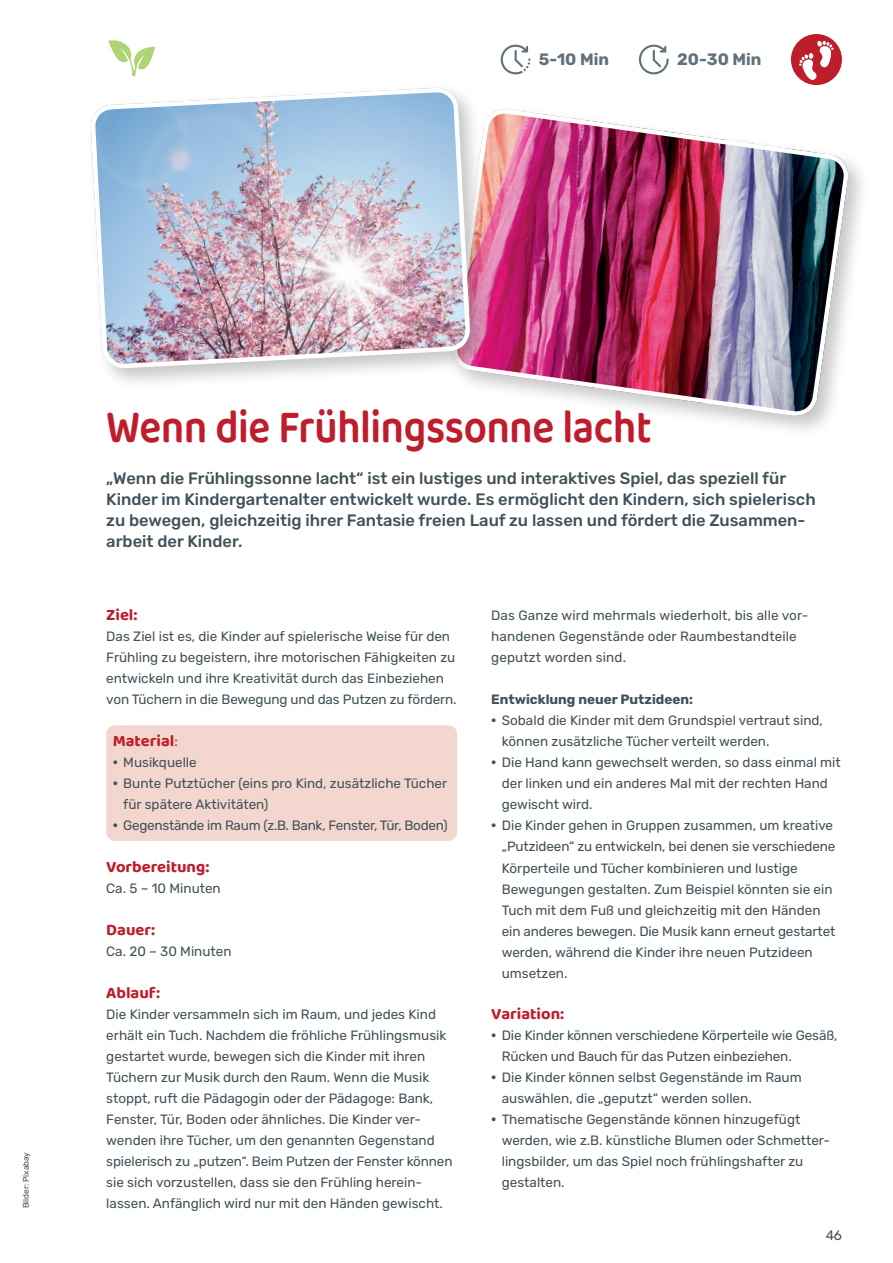
<style>
.page{position:relative;width:893px;height:1263px;background:#fff}
.page>*{position:absolute;margin:0;border:0;box-sizing:border-box;transform-origin:0 0}
.t1{font:600 48px "Baloo Bhai 2";letter-spacing:-.01em;color:#be1d2c;scale:.85 1}
.t2{font:500 16.5px/21px "Rubik";color:#425159}
.t3{font:700 16.5px "Baloo Bhai 2";color:#be1d2c}
.t4{font:700 16.5px "Rubik";color:#627179}
.t5{font:13.5px/21px "Rubik";color:#425159}
.t6{font:13.5px "Rubik";letter-spacing:-.02em;color:#425159}
.t7{font:700 13.5px "Rubik";color:#425159}
.t8{font:8.25px "Rubik";color:#425159}
.s1{font-family:"Rubik";font-weight:400;font-size:13.5px}
.s2{font-weight:900}
</style>
<div class="page">
<svg style="left:109px;top:40px;width:46px;height:37px"></svg>
<div style="left:791px;top:34px;width:51px;height:51px;background:#be1d2c;border-radius:50%"></div>
<svg style="left:799px;top:41px;width:35px;height:40px"></svg>
<svg style="left:501px;top:45px;width:29px;height:29px"></svg>
<svg style="left:639px;top:45px;width:30px;height:29px"></svg>
<div style="left:447px;top:104px;width:423px;height:334px;background:#231f20;opacity:.25"></div>
<img style="left:449px;top:106px;width:403px;height:314px">
<div style="left:106px;top:725px;width:351px;height:116px;background:#f3d7ce;border-radius:9px"></div>
<div style="left:86px;top:83px;width:406px;height:307px;background:#231f20;opacity:.25"></div>
<img style="left:90px;top:88px;width:380px;height:278px">
<img style="left:93px;top:90px;width:375px;height:276px">
<p class="t4" style="left:539px;top:50px;width:72px">5-10 Min</p>
<p class="t4" style="left:677px;top:50px;width:86px">20-30 Min</p>
<p class="t8" style="left:21px;top:1208px;width:58px;rotate:-90deg">Bilder: Pixabay</p>
<h1 class="t1" style="left:106px;top:391px;width:643px">Wenn die Frühlingssonne lacht</h1>
<p class="t2" style="left:106px;top:468px;width:711px">„Wenn die Frühlingssonne lacht“ ist ein lustiges und interaktives Spiel, das speziell für Kinder im Kindergartenalter entwickelt wurde. Es ermöglicht den Kindern, sich spielerisch zu bewegen, gleichzeitig ihrer Fantasie freien Lauf zu lassen und fördert die Zusammen&shy;arbeit der Kinder.</p>
<p class="t3" style="left:106px;top:605px;width:33px">Ziel:</p>
<p class="t5" style="left:106px;top:626px;width:352px">Das Ziel ist es, die Kinder auf spielerische Weise für den Frühling zu begeistern, ihre motorischen Fähigkeiten zu entwickeln und ihre Kreativität durch das Einbeziehen von Tüchern in die Bewegung und das Putzen zu fördern.</p>
<p class="t3" style="left:113px;top:731px;width:67px">Material<span class="s1">:</span></p>
<p class="t5" style="left:113px;top:752px;width:86px"><span class="s2">•</span> Musikquelle</p>
<p class="t5" style="left:123px;top:773px;width:325px;text-indent:-11px"><span class="s2">•</span> Bunte Putztücher (eins pro Kind, zusätzliche Tücher für spätere Aktivitäten)</p>
<p class="t6" style="left:113px;top:818px;width:337px"><span class="s2">•</span> Gegenstände im Raum (z.B. Bank, Fenster, Tür, Boden)</p>
<p class="t3" style="left:106px;top:857px;width:105px">Vorbereitung:</p>
<p class="t5" style="left:106px;top:878px;width:116px">Ca. 5 – 10 Minuten</p>
<p class="t3" style="left:106px;top:920px;width:50px">Dauer:</p>
<p class="t5" style="left:106px;top:941px;width:127px">Ca. 20 – 30 Minuten</p>
<p class="t3" style="left:106px;top:983px;width:55px">Ablauf:</p>
<p class="t5" style="left:106px;top:1004px;width:348px">Die Kinder versammeln sich im Raum, und jedes Kind erhält ein Tuch. Nachdem die fröhliche Frühlingsmusik gestartet wurde, bewegen sich die Kinder mit ihren Tüchern zur Musik durch den Raum. Wenn die Musik stoppt, ruft die Pädagogin oder der Pädagoge: Bank, Fenster, Tür, Boden oder ähnliches. Die Kinder ver&shy;wenden ihre Tücher, um den genannten Gegenstand spielerisch zu „putzen“. Beim Putzen der Fenster können sie sich vorzustellen, dass sie den Frühling herein&shy;lassen. Anfänglich wird nur mit den Händen gewischt.</p>
<p class="t5" style="left:491px;top:606px;width:319px">Das Ganze wird mehrmals wiederholt, bis alle vor&shy;handenen Gegenstände oder Raumbestandteile geputzt worden sind.</p>
<p class="t7" style="left:491px;top:692px;width:203px">Entwicklung neuer Putzideen:</p>
<p class="t5" style="left:502px;top:711px;width:323px;text-indent:-11px"><span class="s2">•</span> Sobald die Kinder mit dem Grundspiel vertraut sind, können zusätzliche Tücher verteilt werden.</p>
<p class="t5" style="left:502px;top:753px;width:341px;text-indent:-11px"><span class="s2">•</span> Die Hand kann gewechselt werden, so dass einmal mit der linken und ein anderes Mal mit der rechten Hand gewischt wird.</p>
<p class="t5" style="left:502px;top:816px;width:335px;text-indent:-11px"><span class="s2">•</span> Die Kinder gehen in Gruppen zusammen, um kreative „Putzideen“ zu entwickeln, bei denen sie verschiedene Körperteile und Tücher kombinieren und lustige Bewegungen gestalten. Zum Beispiel könnten sie ein Tuch mit dem Fuß und gleichzeitig mit den Händen ein anderes bewegen. Die Musik kann erneut gestartet werden, während die Kinder ihre neuen Putzideen umsetzen.</p>
<p class="t3" style="left:491px;top:1004px;width:75px">Variation:</p>
<p class="t5" style="left:502px;top:1025px;width:337px;text-indent:-11px"><span class="s2">•</span> Die Kinder können verschiedene Körperteile wie Gesäß,<br>Rücken und Bauch für das Putzen einbeziehen.</p>
<p class="t5" style="left:502px;top:1067px;width:301px;text-indent:-11px"><span class="s2">•</span> Die Kinder können selbst Gegenstände im Raum auswählen, die „geputzt“ werden sollen.</p>
<p class="t5" style="left:502px;top:1109px;width:330px;text-indent:-11px"><span class="s2">•</span> Thematische Gegenstände können hinzugefügt werden, wie z.B. künstliche Blumen oder Schmetter&shy;lingsbilder, um das Spiel noch frühlingshafter zu gestalten.</p>
<p class="t5" style="left:826px;top:1225px;width:18px">46</p>
</div>
